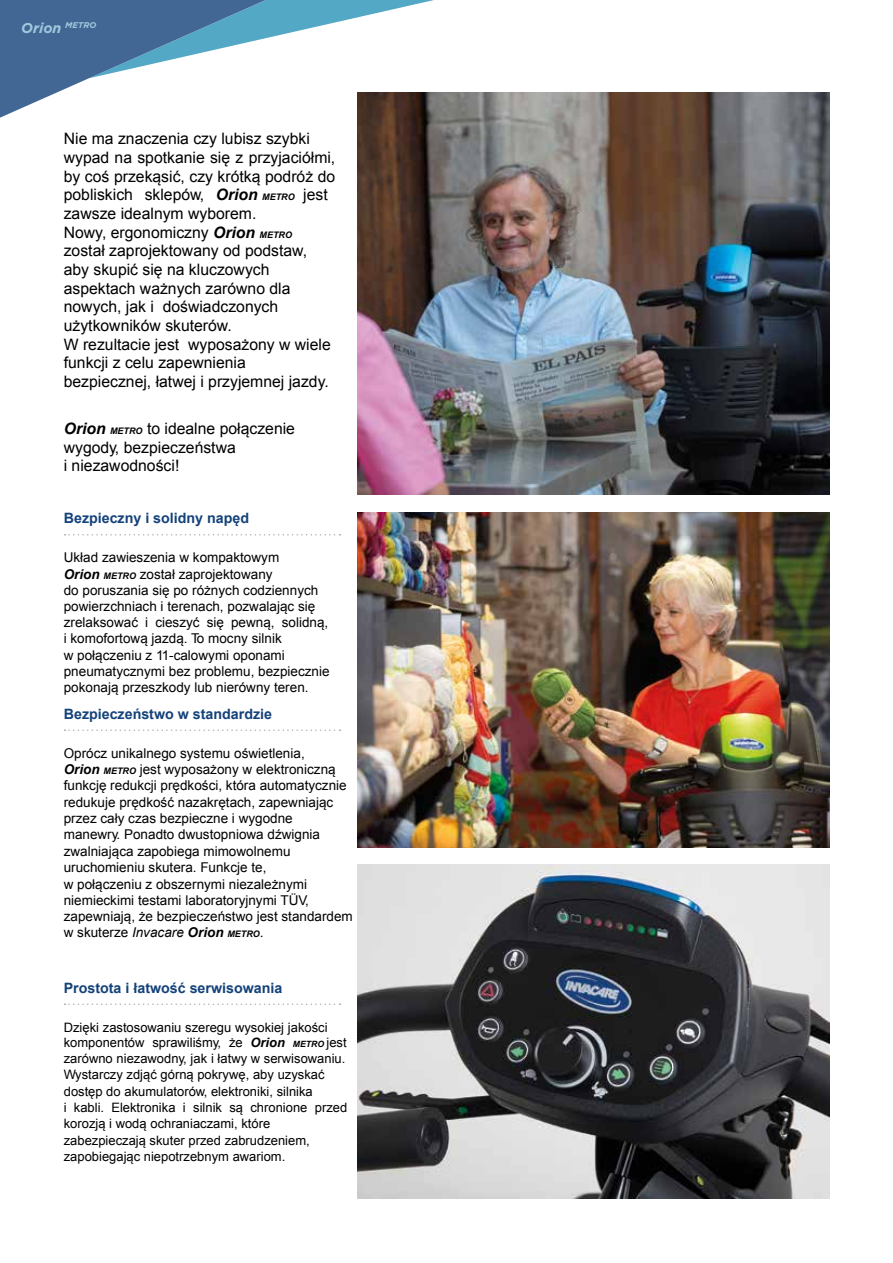
<style>
.page{position:relative;width:893px;height:1263px;background:#fff}
.page>*{position:absolute;margin:0;border:0;box-sizing:border-box;transform-origin:0 0}
.t1{font:15.75px/18.6px "Arial";color:#000}
.t2{font:700 14.25px "Arial";color:#14427a}
.t3{font:italic 700 14.25px "Gotham";letter-spacing:-.005em;color:#a0c7dd}
.t4{font:13.5px/16.4px "Arial";color:#000}
.t5{font:12.9px/16.2px "Arial";color:#000}
.s1{font-weight:700;font-style:italic}
.s2{font-weight:700;font-style:italic;font-size:9px}
.s3{font-style:italic}
.s4{font-weight:700;font-style:italic;font-size:8.7px}
</style>
<div class="page">
<svg style="left:65px;top:534px;width:275px;height:1px"></svg>
<svg style="left:65px;top:729px;width:275px;height:2px"></svg>
<svg style="left:65px;top:1003px;width:275px;height:2px"></svg>
<svg style="left:0;top:0;width:434px;height:118px"></svg>
<img style="left:357px;top:92px;width:472px;height:403px">
<img style="left:357px;top:512px;width:472px;height:335px">
<img style="left:357px;top:864px;width:472px;height:334px">
<p class="t3" style="left:21px;top:18px;width:77px">Orion <sup>METRO</sup></p>
<p class="t1" style="left:64px;top:130px;width:273px">Nie ma znaczenia czy lubisz szybki wypad na spotkanie się z przyjaciółmi, by coś przekąsić, czy krótką podróż do pobliskich sklepów, <span class="s1">Orion</span> <span class="s2">METRO</span> jest zawsze idealnym wyborem.</p>
<p class="t1" style="left:64px;top:223px;width:268px">Nowy, ergonomiczny <span class="s1">Orion</span> <span class="s2">METRO </span>został zaprojektowany od podstaw, aby skupić się na kluczowych aspektach ważnych zarówno dla nowych, jak i doświadczonych użytkowników skuterów.<br>W rezultacie jest wyposażony w wiele funkcji z celu zapewnienia bezpiecznej, łatwej i przyjemnej jazdy.</p>
<p class="t1" style="left:64px;top:419px;width:233px"><span class="s1">Orion</span> <span class="s2">METRO</span> to idealne połączenie wygody, bezpieczeństwa<br>i niezawodności!</p>
<p class="t2" style="left:64px;top:510px;width:187px">Bezpieczny i solidny napęd</p>
<p class="t4" style="left:64px;top:550px;width:267px">Układ zawieszenia w kompaktowym<br><span class="s1">Orion</span> <span class="s2">METRO</span> został zaprojektowany<br>do poruszania się po różnych codziennych powierzchniach i terenach, pozwalając się zrelaksować i cieszyć się pewną, solidną, i komofortową jazdą. To mocny silnik<br>w połączeniu z 11-calowymi oponami pneumatycznymi bez problemu, bezpiecznie pokonają przeszkody lub nierówny teren.</p>
<p class="t2" style="left:64px;top:706px;width:210px">Bezpieczeństwo w standardzie</p>
<p class="t4" style="left:64px;top:745px;width:291px">Oprócz unikalnego systemu oświetlenia,<br><span class="s1">Orion</span> <span class="s2">METRO</span> jest wyposażony w elektroniczną funkcję redukcji prędkości, która automatycznie redukuje prędkość nazakrętach, zapewniając przez cały czas bezpieczne i wygodne<br>manewry. Ponadto dwustopniowa dźwignia zwalniająca zapobiega mimowolnemu uruchomieniu skutera. Funkcje te,<br>w połączeniu z obszernymi niezależnymi niemieckimi testami laboratoryjnymi TÜV, zapewniają, że bezpieczeństwo jest standardem w skuterze <span class="s3">Invacare</span> <span class="s1">Orion</span> <span class="s2">METRO</span>.</p>
<p class="t2" style="left:64px;top:980px;width:220px">Prostota i łatwość serwisowania</p>
<p class="t5" style="left:64px;top:1019px;width:285px">Dzięki zastosowaniu szeregu wysokiej jakości komponentów sprawiliśmy, że <span class="s1">Orion</span> <span class="s4">METRO</span> jest zarówno niezawodny, jak i łatwy w serwisowaniu.<br>Wystarczy zdjąć górną pokrywę, aby uzyskać dostęp do akumulatorów, elektroniki, silnika<br>i kabli. Elektronika i silnik są chronione przed korozją i wodą ochraniaczami, które zabezpieczają skuter przed zabrudzeniem, zapobiegając niepotrzebnym awariom.</p>
</div>
